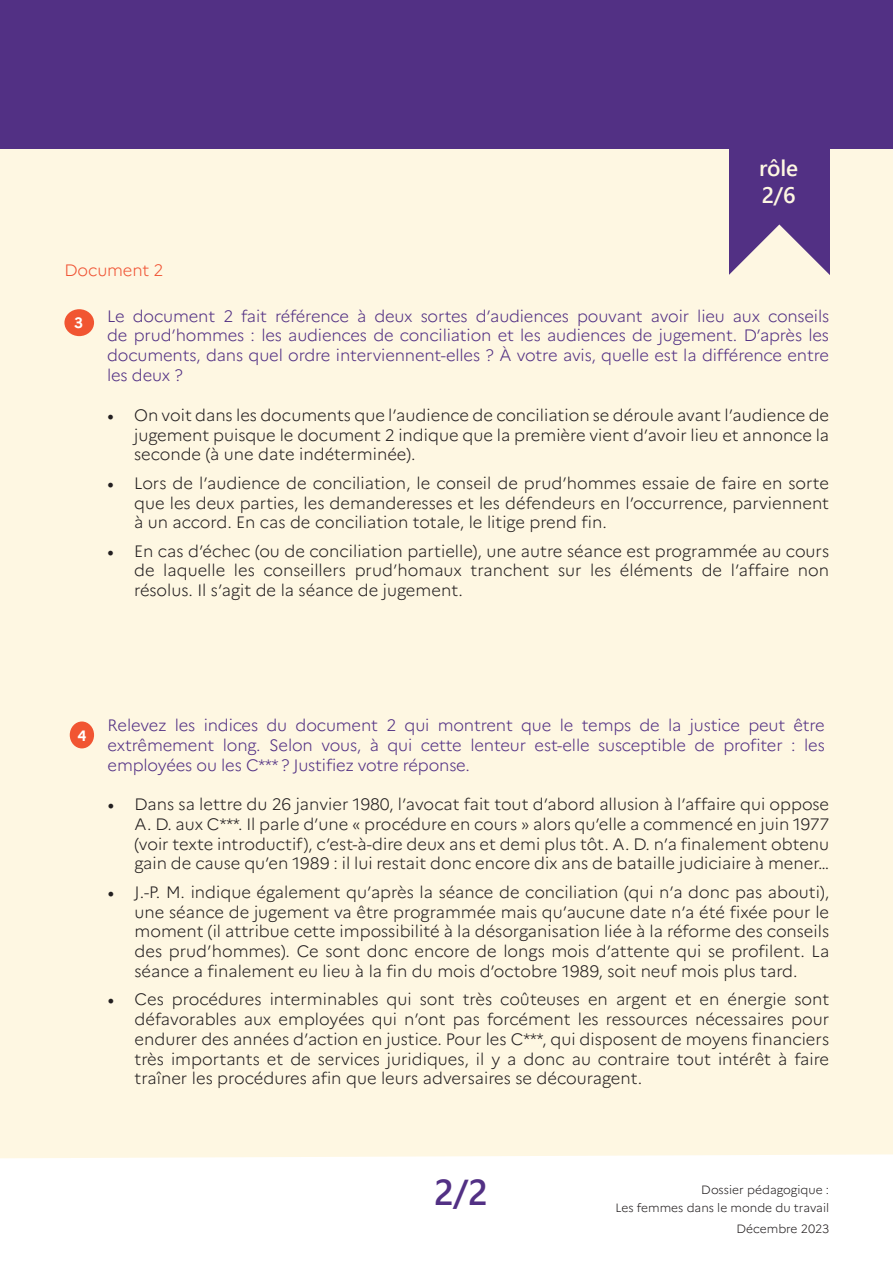
<style>
.page{position:relative;width:893px;height:1263px;background:#fff}
.page>*{position:absolute;margin:0;border:0;box-sizing:border-box;transform-origin:0 0}
.t1{font:700 36px "Yu Gothic UI";color:#523084}
.t2{font:700 22.5px/27px "Yu Gothic UI";color:#fef7e2}
.t3{font:300 16.5px/19.8px "Marianne";color:#231f20;text-align:justify}
.t4{font:300 16.5px/19.8px "Marianne";letter-spacing:-.01em;color:#523084;text-align:justify}
.t5{font:300 16.5px "Marianne";letter-spacing:-.01em;color:#f05334}
.t6{font:700 15px "Marianne";color:#fff}
.t7{font:300 12px/18px "Marianne";color:#231f20;text-align:right}
.s1{font-family:"Minion Pro";font-weight:400;font-size:18px}
</style>
<div class="page">
<div style="left:0;top:149px;width:893px;height:1009px;background:#fef7e2"></div>
<div style="left:0;top:0;width:893px;height:149px;background:#523084"></div>
<div style="left:729px;top:147px;width:100px;height:129px;background:#523084"></div>
<svg style="left:723px;top:224px;width:112px;height:112px"></svg>
<div style="left:64px;top:309px;width:30px;height:27px;background:#f15532;border-radius:50%"></div>
<div style="left:70px;top:721px;width:24px;height:27px;background:#f15532;border-radius:50%"></div>
<p class="t5" style="left:64px;top:258px;width:100px">Document 2</p>
<h2 class="t2" style="left:759px;top:155px;width:40px">rôle<br>2/6</h2>
<p class="t6" style="left:74px;top:311px;width:10px">3</p>
<p class="t4" style="left:107px;top:304px;width:724px">Le document 2 fait référence à deux sortes d’audiences pouvant avoir lieu aux conseils de prud’hommes : les audiences de conciliation et les audiences de jugement. D’après les documents, dans quel ordre interviennent-elles ? À votre avis, quelle est la différence entre les deux ?</p>
<p class="t3" style="left:134px;top:404px;width:697px;text-indent:-27px"><span class="s1">•</span> On voit dans les documents que l’audience de conciliation se déroule avant l’audience de jugement puisque le document 2 indique que la première vient d’avoir lieu et annonce la seconde (à une date indéterminée).</p>
<p class="t3" style="left:134px;top:472px;width:697px;text-indent:-27px"><span class="s1">•</span> Lors de l’audience de conciliation, le conseil de prud’hommes essaie de faire en sorte que les deux parties, les demanderesses et les défendeurs en l’occurrence, parviennent à un accord. En cas de conciliation totale, le litige prend fin.</p>
<p class="t3" style="left:134px;top:539px;width:697px;text-indent:-27px"><span class="s1">•</span> En cas d’échec (ou de conciliation partielle), une autre séance est programmée au cours de laquelle les conseillers prud’homaux tranchent sur les éléments de l’affaire non résolus. Il s’agit de la séance de jugement.</p>
<p class="t6" style="left:77px;top:724px;width:10px">4</p>
<p class="t4" style="left:108px;top:714px;width:719px">Relevez les indices du document 2 qui montrent que le temps de la justice peut être extrêmement long. Selon vous, à qui cette lenteur est-elle susceptible de profiter : les employées ou les C*** ? Justifiez votre réponse.</p>
<p class="t3" style="left:135px;top:793px;width:696px;text-indent:-27px"><span class="s1">•</span> Dans sa lettre du 26 janvier 1980, l’avocat fait tout d’abord allusion à l’affaire qui oppose A. D. aux C***. Il parle d’une « procédure en cours » alors qu’elle a commencé en juin 1977 (voir texte introductif), c’est-à-dire deux ans et demi plus tôt. A. D. n’a finalement obtenu gain de cause qu’en 1989 : il lui restait donc encore dix ans de bataille judiciaire à mener…</p>
<p class="t3" style="left:135px;top:881px;width:696px;text-indent:-27px"><span class="s1">•</span> J.-P. M. indique également qu’après la séance de conciliation (qui n’a donc pas abouti), une séance de jugement va être programmée mais qu’aucune date n’a été fixée pour le moment (il attribue cette impossibilité à la désorganisation liée à la réforme des conseils des prud’hommes). Ce sont donc encore de longs mois d’attente qui se profilent. La séance a finalement eu lieu à la fin du mois d’octobre 1989, soit neuf mois plus tard.</p>
<p class="t3" style="left:135px;top:988px;width:696px;text-indent:-27px"><span class="s1">•</span> Ces procédures interminables qui sont très coûteuses en argent et en énergie sont défavorables aux employées qui n’ont pas forcément les ressources nécessaires pour endurer des années d’action en justice. Pour les C***, qui disposent de moyens financiers très importants et de services juridiques, il y a donc au contraire tout intérêt à faire traîner les procédures afin que leurs adversaires se découragent.</p>
<h1 class="t1" style="left:434px;top:1171px;width:56px">2/2</h1>
<p class="t7" style="left:615px;top:1179px;width:215px">Dossier pédagogique :<br>Les femmes dans le monde du travail</p>
<p class="t7" style="left:736px;top:1219px;width:94px">Décembre 2023</p>
</div>
